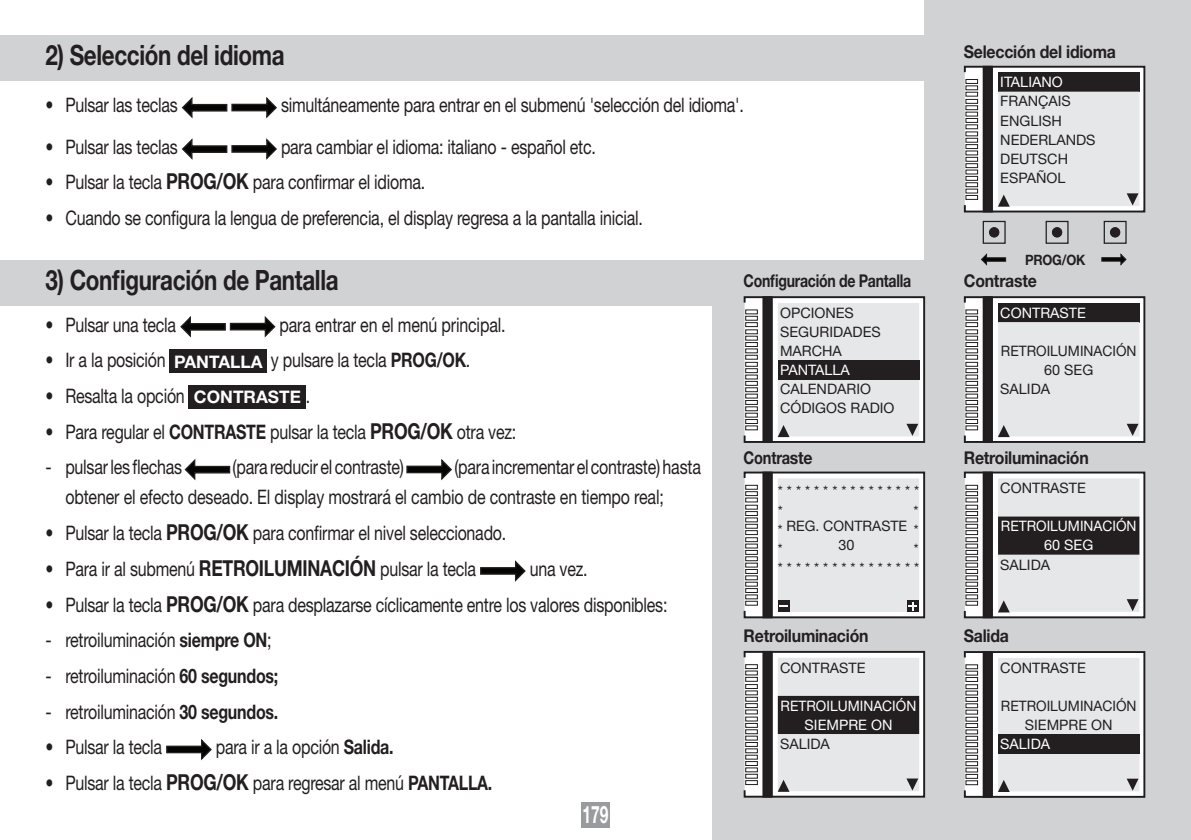
<style>
.page{position:relative;width:1191px;height:840px;background:#fff}
.page>*{position:absolute;margin:0;border:0;box-sizing:border-box;transform-origin:0 0}
.t1{font:700 28px "Helvetica Neue LT Std";letter-spacing:-.015em;color:#231f20;scale:.8 1}
.t2{font:700 24px "Helvetica Neue LT Std";color:#fff;scale:.65 1}
.t3{font:20px/30px "Helvetica Neue LT Std";letter-spacing:-.015em;color:#231f20;scale:.8 1}
.t4{font:700 17.6px "Helvetica Neue LT Std";letter-spacing:-.015em;color:#231f20;scale:.9 1}
.t5{font:700 17.6px "Helvetica Neue LT Std";letter-spacing:-.015em;color:#231f20;scale:.8 1}
.t6{font:700 17.6px "Helvetica Neue LT Std";letter-spacing:-.015em;color:#231f20;scale:.83 1}
.t7{font:700 17.2px "Helvetica Neue LT Std";color:#fff}
.t8{font:14.4px "Helvetica Neue LT Std";color:#231f20}
.t9{font:14.4px "Helvetica Neue LT Std";color:#fff}
.t10{font:14.4px "Helvetica Neue LT Std";color:#231f20;scale:.96 1}
.t11{font:14.4px "Helvetica Neue LT Std";color:#fff;scale:.96 1}
.t12{font:14.4px "Helvetica Neue LT Std";color:#231f20;scale:.95 1}
.t13{font:700 14.2px "Helvetica Neue LT Std";letter-spacing:-.015em;color:#231f20;scale:.9 1}
.s1{font-weight:700;font-size:22px}
.s2{font-weight:700}
</style>
<div class="page">
<div style="left:924px;top:0;width:267px;height:839px;background:#d1d2d4"></div>
<div style="left:581px;top:802px;width:28px;height:25px;background:#999b9e"></div>
<div style="left:0;top:35px;width:1191px;height:46px;background:#d1d2d4"></div>
<div style="left:0;top:260px;width:1191px;height:45px;background:#d1d2d4"></div>
<svg style="left:181px;top:97px;width:96px;height:22px"></svg>
<svg style="left:181px;top:138px;width:96px;height:22px"></svg>
<svg style="left:963px;top:65px;width:183px;height:148px"></svg>
<div style="left:982px;top:221px;width:23px;height:23px;border:1px solid #231f20"></div>
<div style="left:989px;top:227px;width:10px;height:10px;background:#231f20;border-radius:50%"></div>
<div style="left:989px;top:227px;width:10px;height:10px;border:1px solid #231f20;border-radius:50%"></div>
<svg style="left:981px;top:253px;width:25px;height:13px"></svg>
<svg style="left:1101px;top:253px;width:26px;height:13px"></svg>
<div style="left:1045px;top:221px;width:23px;height:23px;border:1px solid #231f20"></div>
<div style="left:1052px;top:227px;width:10px;height:10px;background:#231f20;border-radius:50%"></div>
<div style="left:1052px;top:227px;width:10px;height:10px;border:1px solid #231f20;border-radius:50%"></div>
<div style="left:1103px;top:221px;width:23px;height:23px;border:1px solid #231f20"></div>
<div style="left:1110px;top:227px;width:10px;height:10px;background:#231f20;border-radius:50%"></div>
<div style="left:1110px;top:227px;width:10px;height:10px;border:1px solid #231f20;border-radius:50%"></div>
<svg style="left:180px;top:316px;width:96px;height:22px"></svg>
<div style="left:170px;top:349px;width:97px;height:24px;background:#231f20"></div>
<div style="left:189px;top:385px;width:117px;height:24px;background:#231f20"></div>
<svg style="left:184px;top:459px;width:47px;height:22px"></svg>
<svg style="left:406px;top:459px;width:46px;height:22px"></svg>
<svg style="left:480px;top:560px;width:46px;height:22px"></svg>
<svg style="left:166px;top:739px;width:46px;height:22px"></svg>
<div style="left:712px;top:303px;width:479px;height:536px;background:#d1d2d4"></div>
<svg style="left:743px;top:296px;width:183px;height:147px"></svg>
<svg style="left:963px;top:296px;width:183px;height:147px"></svg>
<svg style="left:963px;top:471px;width:183px;height:148px"></svg>
<svg style="left:963px;top:651px;width:183px;height:147px"></svg>
<svg style="left:743px;top:650px;width:183px;height:148px"></svg>
<svg style="left:743px;top:471px;width:183px;height:148px"></svg>
<p class="t1" style="left:45px;top:38px;width:301px">2) Selección del idioma</p>
<p class="t3" style="left:45px;top:90px;width:167px">• Pulsar las teclas</p>
<p class="t3" style="left:281px;top:90px;width:580px">simultáneamente para entrar en el submenú 'selección del idioma'.</p>
<p class="t3" style="left:45px;top:131px;width:167px">• Pulsar las teclas</p>
<p class="t3" style="left:281px;top:131px;width:395px">para cambiar el idioma: italiano - español etc.</p>
<p class="t3" style="left:45px;top:167px;width:476px">• Pulsar la tecla <span class="s1">PROG/OK</span> para confirmar el idioma.</p>
<p class="t3" style="left:45px;top:202px;width:748px">• Cuando se configura la lengua de preferencia, el display regresa a la pantalla inicial.</p>
<p class="t4" style="left:964px;top:41px;width:170px">Selección del idioma</p>
<p class="t9" style="left:1000px;top:74px;width:64px">ITALIANO</p>
<p class="t8" style="left:1000px;top:93px;width:72px">FRANÇAIS</p>
<p class="t8" style="left:1000px;top:112px;width:63px">ENGLISH</p>
<p class="t8" style="left:1000px;top:131px;width:97px">NEDERLANDS</p>
<p class="t8" style="left:1000px;top:150px;width:69px">DEUTSCH</p>
<p class="t8" style="left:1000px;top:169px;width:67px">ESPAÑOL</p>
<p class="t13" style="left:1025px;top:251px;width:69px">PROG/OK</p>
<p class="t1" style="left:45px;top:263px;width:368px">3) Configuración de Pantalla</p>
<p class="t3" style="left:45px;top:309px;width:165px">• Pulsar una tecla</p>
<p class="t3" style="left:279px;top:309px;width:284px">para entrar en el menú principal.</p>
<p class="t3" style="left:45px;top:344px;width:152px">• Ir a la posición</p>
<p class="t7" style="left:174px;top:350px;width:90px">PANTALLA</p>
<p class="t3" style="left:271px;top:344px;width:251px">y pulsare la tecla <span class="s2">PROG/OK</span>.</p>
<p class="t3" style="left:45px;top:380px;width:176px">• Resalta la opción</p>
<p class="t7" style="left:194px;top:386px;width:108px">CONTRASTE</p>
<p class="t3" style="left:306px;top:380px;width:7px">.</p>
<p class="t3" style="left:45px;top:416px;width:590px">• Para regular el <span class="s2">CONTRASTE</span> pulsar la tecla <span class="s1">PROG/OK</span> otra vez:</p>
<p class="t3" style="left:45px;top:451px;width:172px">- pulsar les flechas</p>
<p class="t3" style="left:232px;top:451px;width:216px">(para reducir el contraste)</p>
<p class="t3" style="left:65px;top:451px;width:796px;text-indent:389px">(para incrementar el contraste) hasta obtener el efecto deseado. El display mostrará el cambio de contraste en tiempo real;</p>
<p class="t3" style="left:45px;top:517px;width:577px">• Pulsar la tecla <span class="s1">PROG/OK</span> para confirmar el nivel seleccionado.</p>
<p class="t3" style="left:45px;top:553px;width:540px">• Para ir al submenú <span class="s1">RETROILUMINACIÓN</span> pulsar la tecla</p>
<p class="t3" style="left:530px;top:553px;width:74px">una vez.</p>
<p class="t3" style="left:45px;top:588px;width:779px">• Pulsar la tecla <span class="s1">PROG/OK</span> para desplazarse cíclicamente entre los valores disponibles:</p>
<p class="t3" style="left:45px;top:624px;width:284px">- retroiluminación <span class="s2">siempre ON</span>;</p>
<p class="t3" style="left:45px;top:660px;width:293px">- retroiluminación <span class="s2">60 segundos;</span></p>
<p class="t3" style="left:45px;top:696px;width:293px">- retroiluminación <span class="s2">30 segundos.</span></p>
<p class="t3" style="left:45px;top:731px;width:147px">• Pulsar la tecla</p>
<p class="t3" style="left:216px;top:731px;width:224px">para ir a la opción <span class="s2">Salida.</span></p>
<p class="t3" style="left:45px;top:767px;width:560px">• Pulsar la tecla <span class="s1">PROG/OK</span> para regresar al menú <span class="s2">PANTALLA.</span></p>
<p class="t2" style="left:582px;top:799px;width:42px">179</p>
<p class="t5" style="left:743px;top:269px;width:211px">Configuración de Pantalla</p>
<p class="t4" style="left:964px;top:269px;width:83px">Contraste</p>
<p class="t8" style="left:780px;top:304px;width:75px">OPCIONES</p>
<p class="t8" style="left:780px;top:323px;width:102px">SEGURIDADES</p>
<p class="t8" style="left:780px;top:342px;width:63px">MARCHA</p>
<p class="t9" style="left:780px;top:361px;width:71px">PANTALLA</p>
<p class="t8" style="left:780px;top:380px;width:92px">CALENDARIO</p>
<p class="t8" style="left:780px;top:399px;width:116px">CÓDIGOS RADIO</p>
<p class="t9" style="left:1000px;top:304px;width:87px">CONTRASTE</p>
<p class="t10" style="left:1000px;top:342px;width:143px">RETROILUMINACIÓN</p>
<p class="t8" style="left:1044px;top:361px;width:51px">60 SEG</p>
<p class="t8" style="left:1000px;top:380px;width:51px">SALIDA</p>
<p class="t6" style="left:743px;top:447px;width:85px">Contraste</p>
<p class="t4" style="left:964px;top:447px;width:140px">Retroiluminación</p>
<p class="t8" style="left:778px;top:482px;width:143px">****************</p>
<p class="t8" style="left:778px;top:501px;width:7px">*</p>
<p class="t8" style="left:913px;top:501px;width:7px">*</p>
<p class="t12" style="left:778px;top:517px;width:150px">* REG. CONTRASTE *</p>
<p class="t12" style="left:778px;top:539px;width:7px">*</p>
<p class="t8" style="left:838px;top:536px;width:18px">30</p>
<p class="t12" style="left:914px;top:539px;width:7px">*</p>
<p class="t8" style="left:778px;top:558px;width:143px">****************</p>
<p class="t8" style="left:1000px;top:479px;width:87px">CONTRASTE</p>
<p class="t11" style="left:1000px;top:517px;width:143px">RETROILUMINACIÓN</p>
<p class="t9" style="left:1044px;top:536px;width:51px">60 SEG</p>
<p class="t8" style="left:1000px;top:555px;width:51px">SALIDA</p>
<p class="t4" style="left:743px;top:624px;width:140px">Retroiluminación</p>
<p class="t4" style="left:964px;top:624px;width:52px">Salida</p>
<p class="t8" style="left:780px;top:658px;width:87px">CONTRASTE</p>
<p class="t11" style="left:780px;top:696px;width:143px">RETROILUMINACIÓN</p>
<p class="t9" style="left:804px;top:715px;width:89px">SIEMPRE ON</p>
<p class="t8" style="left:780px;top:734px;width:51px">SALIDA</p>
<p class="t8" style="left:1000px;top:658px;width:87px">CONTRASTE</p>
<p class="t10" style="left:1000px;top:696px;width:143px">RETROILUMINACIÓN</p>
<p class="t8" style="left:1024px;top:715px;width:89px">SIEMPRE ON</p>
<p class="t9" style="left:1000px;top:734px;width:51px">SALIDA</p>
</div>
